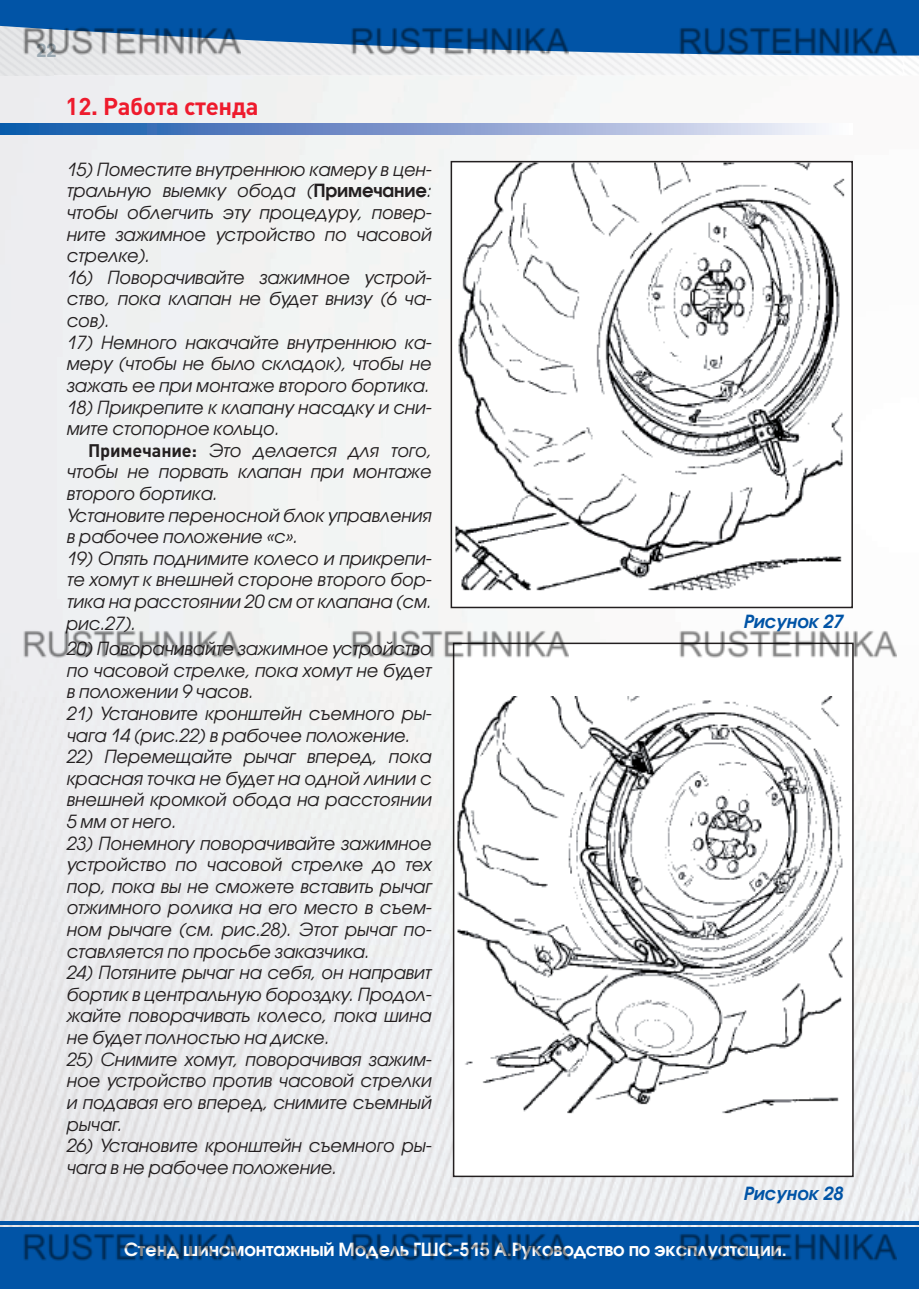
<style>
.page{position:relative;width:919px;height:1289px;background:#fff}
.page>*{position:absolute;margin:0;border:0;box-sizing:border-box;transform-origin:0 0}
.t1{font:700 24px "DIN Pro";letter-spacing:-.01em;color:#ee1b2d}
.t2{font:italic 18px/21.6px "Avant Garde Gothic C";letter-spacing:-.01em;color:#231f20;text-align:justify}
.t3{font:600 18px "Avant Garde Gothic C";letter-spacing:-.01em;color:#fff}
.t4{font:italic 600 18px "Avant Garde Gothic C";color:#0154a6}
.t5{font:600 18px "Avant Garde Gothic C";color:#9aa8b1}
.s1{font-weight:600;font-style:normal}
.s2{font-family:"DIN Pro";font-weight:700;font-style:normal}
</style>
<div class="page">
<img style="left:0;top:75px;width:918px;height:1152px">
<svg style="left:0;top:23px;width:918px;height:43px"></svg>
<div style="left:0;top:0;width:918px;height:23px;background:#0154a6"></div>
<div style="left:0;top:1227px;width:918px;height:61px;background:#0154a6"></div>
<svg style="left:0;top:1220px;width:918px;height:4px;background:#3a79b7"></svg>
<svg style="left:0;top:124px;width:852px;height:10px;background:#829fcf"></svg>
<img style="left:453px;top:164px;width:396px;height:441px">
<div style="left:450px;top:161px;width:402px;height:447px;border:2px solid #231f20"></div>
<div style="left:453px;top:643px;width:399px;height:533px;background:#fff"></div>
<img style="left:457px;top:696px;width:386px;height:418px">
<div style="left:453px;top:642px;width:400px;height:535px;border:2px solid #231f20"></div>
<img style="left:22px;top:23px;width:218px;height:37px">
<img style="left:350px;top:23px;width:218px;height:37px">
<img style="left:678px;top:23px;width:218px;height:37px">
<img style="left:22px;top:625px;width:218px;height:38px">
<img style="left:350px;top:625px;width:218px;height:38px">
<img style="left:678px;top:625px;width:218px;height:38px">
<img style="left:23px;top:1233px;width:217px;height:28px">
<img style="left:351px;top:1233px;width:217px;height:28px">
<img style="left:679px;top:1233px;width:217px;height:28px">
<p class="t5" style="left:37px;top:39px;width:21px">22</p>
<h1 class="t1" style="left:66px;top:90px;width:194px">12. Работа стенда</h1>
<p class="t2" style="left:67px;top:158px;width:366px">15) Поместите внутреннюю камеру в цен&shy;тральную выемку обода (<span class="s1">Примечание</span>: чтобы облегчить эту процедуру, повер&shy;ните зажимное устройство по часовой стрелке).</p>
<p class="t2" style="left:67px;top:266px;width:366px">16) Поворачивайте зажимное устрой&shy;ство, пока клапан не будет внизу (6 ча&shy;сов).</p>
<p class="t2" style="left:67px;top:331px;width:366px">17) Немного накачайте внутреннюю ка&shy;меру (чтобы не было складок), чтобы не зажать ее при монтаже второго бортика.</p>
<p class="t2" style="left:67px;top:396px;width:366px">18) Прикрепите к клапану насадку и сни&shy;мите стопорное кольцо.</p>
<p class="t2" style="left:67px;top:439px;width:366px;text-align:left;text-indent:21px"><span class="s2">Примечание:</span> Это делается для того, чтобы не порвать клапан при монтаже второго бортика.<br>Установите переносной блок управления в рабочее положение «с».</p>
<p class="t2" style="left:67px;top:547px;width:366px">19) Опять поднимите колесо и прикрепи&shy;те хомут к внешней стороне второго бор&shy;тика на расстоянии 20 см от клапана (см.</p>
<p class="t2" style="left:67px;top:637px;width:366px">20) Поворачивайте зажимное устройство по часовой стрелке, пока хомут не будет в положении 9 часов.</p>
<p class="t2" style="left:67px;top:702px;width:366px">21) Установите кронштейн съемного ры&shy;чага 14 (рис.22) в рабочее положение.</p>
<p class="t2" style="left:67px;top:745px;width:366px">22) Перемещайте рычаг вперед, пока красная точка не будет на одной линии с внешней кромкой обода на расстоянии 5 мм от него.</p>
<p class="t2" style="left:67px;top:832px;width:366px">23) Понемногу поворачивайте зажимное устройство по часовой стрелке до тех пор, пока вы не сможете вставить рычаг отжимного ролика на его место в съем&shy;ном рычаге (см. рис.28). Этот рычаг по&shy;ставляется по просьбе заказчика.</p>
<p class="t2" style="left:67px;top:961px;width:366px">24) Потяните рычаг на себя, он направит бортик в центральную бороздку. Продол&shy;жайте поворачивать колесо, пока шина не будет полностью на диске.</p>
<p class="t2" style="left:67px;top:1048px;width:366px">25) Снимите хомут, поворачивая зажим&shy;ное устройство против часовой стрелки и подавая его вперед, снимите съемный рычаг.</p>
<p class="t2" style="left:67px;top:1134px;width:366px">26) Установите кронштейн съемного ры&shy;чага в не рабочее положение.</p>
<p class="t2" style="left:66px;top:612px;width:72px">рис.27).</p>
<p class="t4" style="left:743px;top:610px;width:101px">Рисунок 27</p>
<p class="t4" style="left:743px;top:1182px;width:101px">Рисунок 28</p>
<p class="t3" style="left:124px;top:1237px;width:664px">Стенд шиномонтажный Модель ГШС-515 А.Руководство по эксплуатации.</p>
</div>
